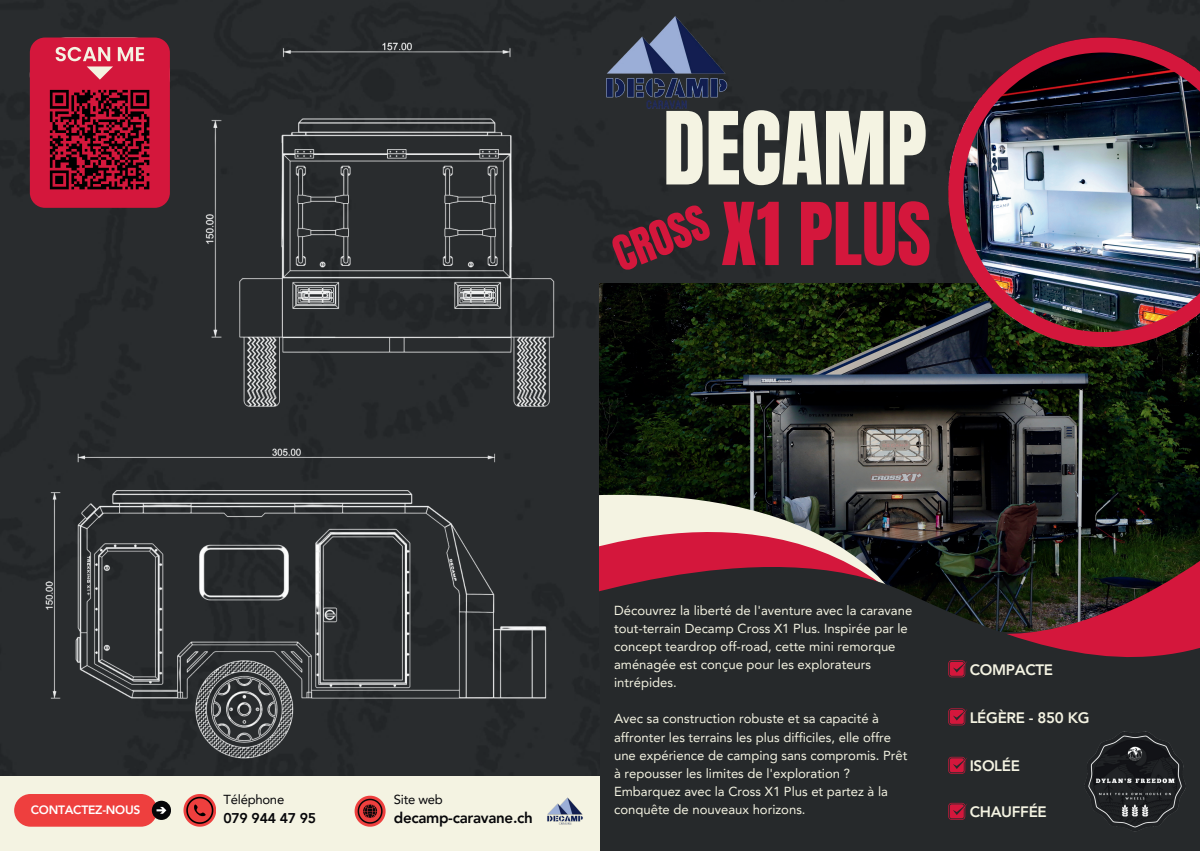
<style>
.page{position:relative;width:1200px;height:851px;background:#fff}
.page>*{position:absolute;margin:0;border:0;box-sizing:border-box;transform-origin:0 0}
.t1{font:85.6px "Anton";color:#f4f3e2}
.t2{font:73.5px "Anton";color:#d4173c}
.t3{font:41.5px "Anton";color:#d4173c}
.t4{font:800 15.1px "Avenir LT Pro";letter-spacing:-.02em;color:#f4f3e2}
.t5{font:800 15.1px "Avenir LT Pro";letter-spacing:-.02em;color:#060609}
.t6{font:800 14.1px "Avenir LT Pro";letter-spacing:-.02em;color:#060609}
.t7{font:13.1px/18.1px "Avenir LT Pro";color:#f4f3e2}
.t8{font:13.1px "Avenir LT Pro";letter-spacing:-.02em;color:#060609}
.t9{font:800 12.1px "Avenir LT Pro";letter-spacing:-.02em;color:#fff}
</style>
<div class="page">
<div style="left:0;top:0;width:1199px;height:776px;background:#292c2e"></div>
<img style="left:600px;top:284px;width:599px;height:177px">
<div style="left:600px;top:632px;width:599px;height:218px;background:#26292b"></div>
<svg style="left:600px;top:461px;width:599px;height:10px;background:#252a24"></svg>
<svg style="left:600px;top:471px;width:599px;height:54px;background:#41433f"></svg>
<svg style="left:600px;top:525px;width:599px;height:133px;background:#4f2a2f"></svg>
<img style="left:948px;top:37px;width:251px;height:309px">
<img style="left:1084px;top:731px;width:102px;height:101px">
<svg style="left:948px;top:756px;width:19px;height:17px"></svg>
<svg style="left:948px;top:708px;width:19px;height:17px"></svg>
<svg style="left:948px;top:660px;width:19px;height:17px"></svg>
<svg style="left:948px;top:802px;width:19px;height:17px"></svg>
<img style="left:19px;top:431px;width:560px;height:336px">
<img style="left:191px;top:36px;width:370px;height:387px">
<svg style="left:30px;top:38px;width:140px;height:169px;background:#d32949"></svg>
<img style="left:600px;top:15px;width:133px;height:97px">
<svg style="left:646px;top:100px;width:40px;height:9px"></svg>
<div style="left:0;top:776px;width:600px;height:74px;background:#f4f3e2"></div>
<div style="left:14px;top:794px;width:143px;height:32px;background:#ee3f3e;border-radius:16px"></div>
<div style="left:152px;top:800px;width:19px;height:19px;background:#060609;border-radius:50%"></div>
<svg style="left:156px;top:806px;width:10px;height:7px"></svg>
<svg style="left:183px;top:794px;width:33px;height:32px"></svg>
<svg style="left:354px;top:795px;width:31px;height:31px"></svg>
<img style="left:547px;top:797px;width:36px;height:28px">
<img style="left:40px;top:79px;width:120px;height:120px">
<h1 class="t1" style="left:663px;top:105px;width:265px">DECAMP</h1>
<h3 class="t3" style="left:607px;top:237px;width:99px;rotate:-22deg">CROSS</h3>
<h2 class="t2" style="left:721px;top:197px;width:211px">X1 PLUS</h2>
<p class="t9" style="left:31px;top:802px;width:111px">CONTACTEZ-NOUS</p>
<p class="t8" style="left:223px;top:791px;width:62px">Téléphone</p>
<p class="t8" style="left:394px;top:791px;width:51px">Site web</p>
<p class="t5" style="left:394px;top:808px;width:140px">decamp-caravane.ch</p>
<p class="t6" style="left:223px;top:810px;width:94px">079 944 47 95</p>
<p class="t7" style="left:614px;top:601px;width:300px">Découvrez la liberté de l'aventure avec la caravane tout-terrain Decamp Cross X1 Plus. Inspirée par le concept teardrop off-road, cette mini remorque aménagée est conçue pour les explorateurs intrépides.</p>
<p class="t7" style="left:614px;top:709px;width:295px">Avec sa construction robuste et sa capacité à affronter les terrains les plus difficiles, elle offre une expérience de camping sans compromis. Prêt à repousser les limites de l'exploration ?<br>Embarquez avec la Cross X1 Plus et partez à la conquête de nouveaux horizons.</p>
<p class="t4" style="left:969px;top:660px;width:85px">COMPACTE</p>
<p class="t4" style="left:969px;top:709px;width:121px">LÉGÈRE - 850 KG</p>
<p class="t4" style="left:969px;top:757px;width:52px">ISOLÉE</p>
<p class="t4" style="left:969px;top:802px;width:79px">CHAUFFÉE</p>
</div>
